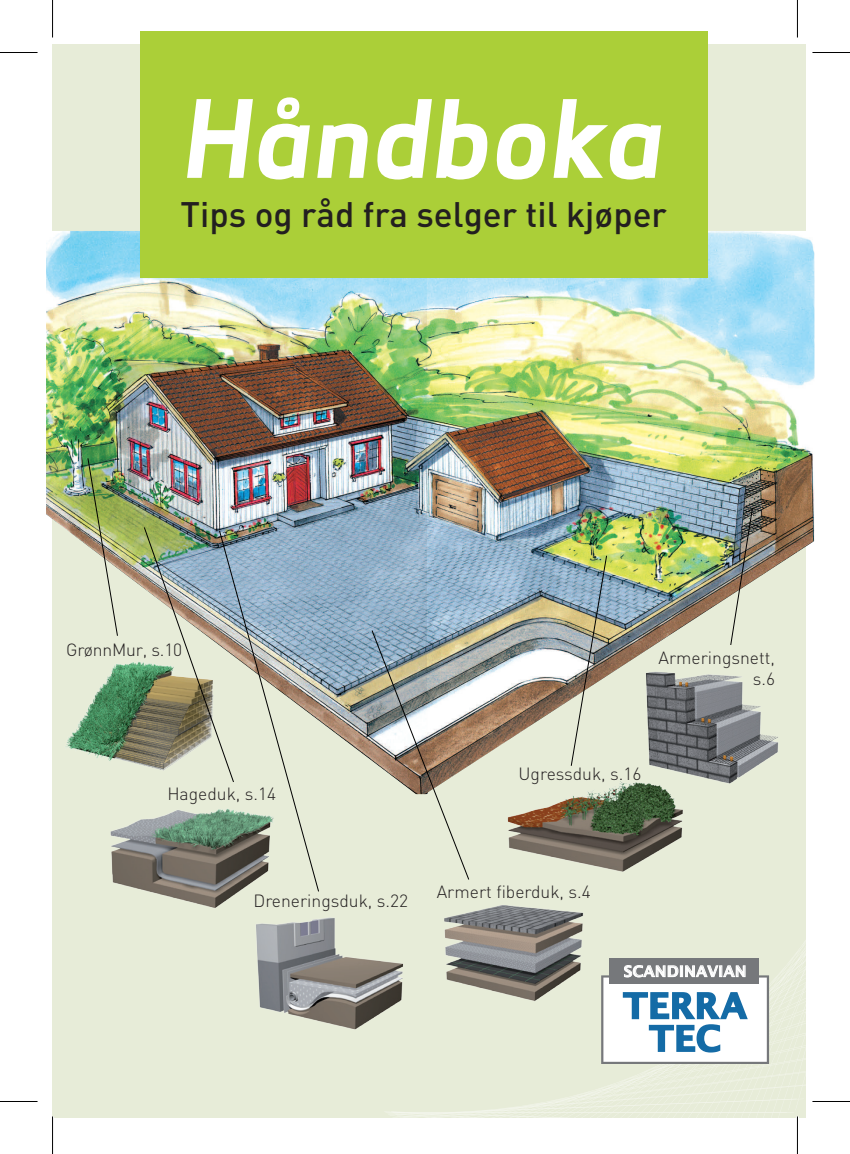
<style>
.page{position:relative;width:850px;height:1154px;background:#fff}
.page>*{position:absolute;margin:0;border:0;box-sizing:border-box;transform-origin:0 0}
.t1{font:105px "Apex Sans Bold Italic T";color:#fff}
.t2{font:500 35px "DIN";color:#231f20}
.t3{font:600 34.5px/32.8px "Lucida Sans";letter-spacing:.03em;color:#146ba6;text-align:center}
.t4{font:300 17.5px/21px "DIN";color:#231f20;text-align:right}
.t5{font:600 15px "Lucida Sans";letter-spacing:.02em;color:#fff}
</style>
<div class="page">
<div style="left:52px;top:44px;width:753px;height:1073px;background:#e7ecd8"></div>
<img style="left:46px;top:231px;width:768px;height:529px">
<img style="left:57px;top:653px;width:86px;height:112px">
<img style="left:371px;top:507px;width:444px;height:611px">
<img style="left:110px;top:819px;width:128px;height:89px">
<img style="left:256px;top:911px;width:155px;height:133px">
<img style="left:501px;top:782px;width:192px;height:98px">
<img style="left:628px;top:662px;width:178px;height:128px">
<img style="left:143px;top:527px;width:176px;height:365px">
<img style="left:87px;top:458px;width:31px;height:178px">
<div style="left:140px;top:31px;width:567px;height:246px;background:#abcf38"></div>
<hr style="left:812px;top:1100px;width:37px;height:3px;background:#fff">
<hr style="left:51px;top:1116px;width:3px;height:38px;background:#fff">
<hr style="left:795px;top:1116px;width:3px;height:38px;background:#fff">
<hr style="left:0;top:52px;width:38px;height:1px;background:#000">
<hr style="left:812px;top:52px;width:37px;height:1px;background:#000">
<hr style="left:0;top:1101px;width:38px;height:1px;background:#000">
<hr style="left:812px;top:1101px;width:37px;height:1px;background:#000">
<hr style="left:52px;top:0;width:1px;height:38px;background:#000">
<hr style="left:52px;top:1116px;width:1px;height:38px;background:#000">
<hr style="left:796px;top:0;width:1px;height:38px;background:#000">
<hr style="left:796px;top:1116px;width:1px;height:38px;background:#000">
<h1 class="t1" style="left:183px;top:71px;width:483px">Håndboka</h1>
<h2 class="t2" style="left:180px;top:192px;width:487px">Tips og råd fra selger til kjøper</h2>
<p class="t4" style="left:66px;top:639px;width:117px">GrønnMur, s.10</p>
<p class="t4" style="left:658px;top:647px;width:118px">Armeringsnett, s.6</p>
<p class="t4" style="left:167px;top:783px;width:110px">Hageduk, s.14</p>
<p class="t4" style="left:518px;top:763px;width:124px">Ugressduk, s.16</p>
<p class="t4" style="left:253px;top:890px;width:156px">Dreneringsduk, s.22</p>
<p class="t4" style="left:436px;top:880px;width:155px">Armert fiberduk, s.4</p>
<p class="t5" style="left:623px;top:963px;width:124px">SCANDINAVIAN</p>
<h3 class="t3" style="left:623px;top:989px;width:124px">TERRA<br>TEC</h3>
</div>
